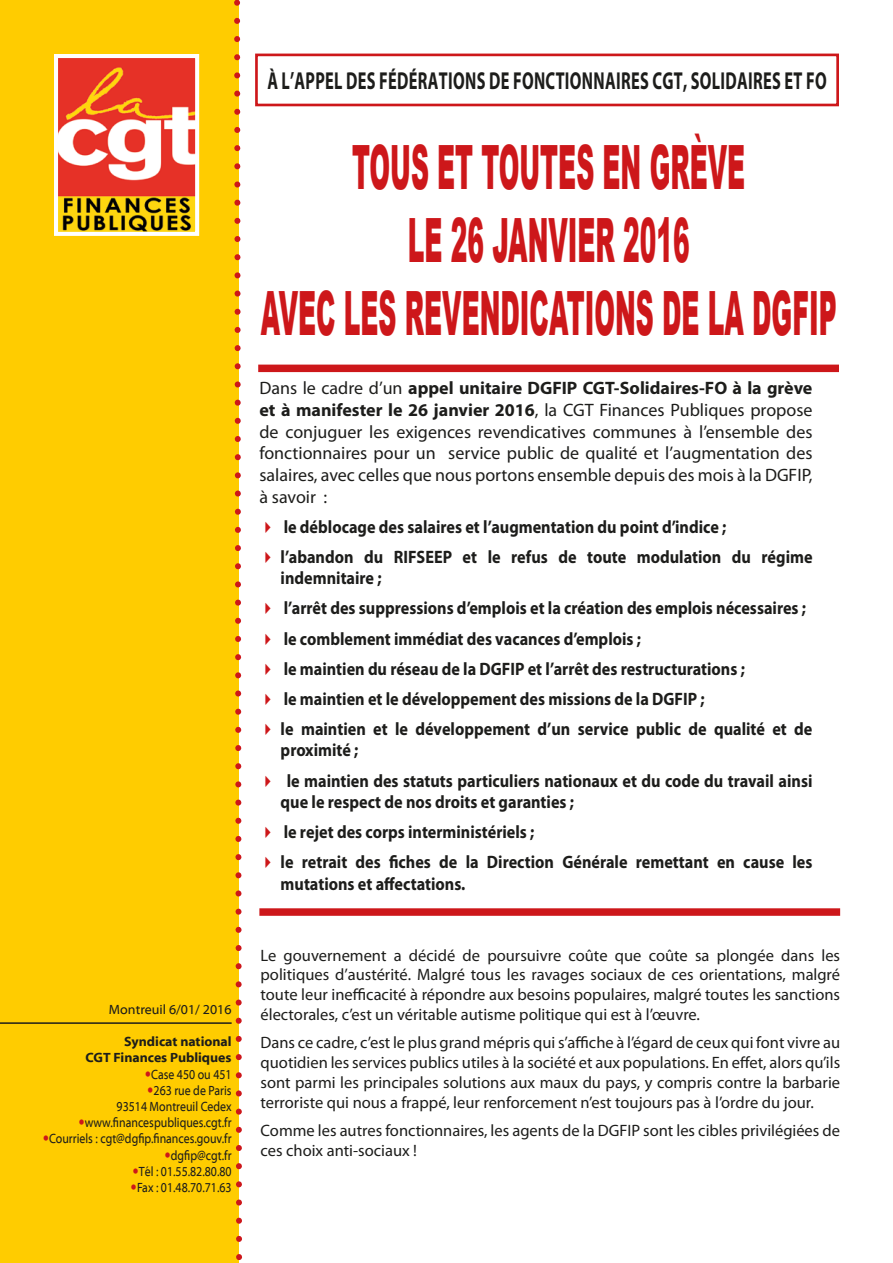
<style>
.page{position:relative;width:893px;height:1263px;background:#fff}
.page>*{position:absolute;margin:0;border:0;box-sizing:border-box;transform-origin:0 0}
.Sous-titre{font:900 61.2px "Arial";color:#cd171a;scale:.41 1}
.t1{font:700 24.6px "Myriad Pro";letter-spacing:.02em;color:#1d1d1b;scale:.66 1}
.t2{font:700 18px/21.6px "Myriad Pro";color:#1d1d1b;scale:.9 1}
.t3{font:18px/21.6px "Myriad Pro";color:#1d1d1b;text-align:justify}
.t4{font:16.5px/19.8px "Myriad Pro";color:#1d1d1b;text-align:justify}
.t5{font:13.5px "Myriad Web Pro";color:#1d1d1b;scale:.85 1}
.t6{font:700 13.5px "Myriad Web Pro";color:#1d1d1b}
.t7{font:13.5px "Myriad Web Pro";color:#1d1d1b}
.s1{font-weight:700}
.s2{color:#cd171a}
</style>
<div class="page">
<div style="left:0;top:0;width:238px;height:1263px;background:#fc0"></div>
<svg style="left:234px;top:0;width:8px;height:1263px"></svg>
<img style="left:59px;top:59px;width:135px;height:172px">
<div style="left:54px;top:54px;width:145px;height:182px;border:4px solid #fff"></div>
<hr style="left:0;top:1022px;width:232px;height:2px;background:#1d1d1b">
<div style="left:255px;top:54px;width:584px;height:52px;border:3px solid #cd171a"></div>
<div style="left:259px;top:908px;width:581px;height:8px;background:#cd171a"></div>
<div style="left:258px;top:365px;width:581px;height:7px;background:#cd171a"></div>
<p class="t7" style="left:109px;top:1002px;width:124px">Montreuil 6/01/ 2016</p>
<p class="t6" style="left:124px;top:1034px;width:109px">Syndicat national</p>
<p class="t6" style="left:86px;top:1050px;width:147px">CGT Finances Publiques</p>
<p class="t5" style="left:151px;top:1067px;width:96px">Case 450 ou 451</p>
<p class="t5" style="left:154px;top:1083px;width:93px">263 rue de Paris</p>
<p class="t5" style="left:117px;top:1099px;width:137px">93514 Montreuil Cedex</p>
<p class="t5" style="left:85px;top:1115px;width:174px">www.financespubliques.cgt.fr</p>
<p class="t5" style="left:49px;top:1132px;width:216px">Courriels : cgt@dgfip.finances.gouv.fr</p>
<p class="t5" style="left:171px;top:1148px;width:73px">dgfip@cgt.fr</p>
<p class="t5" style="left:139px;top:1164px;width:111px">Tél : 01.55.82.80.80</p>
<p class="t5" style="left:137px;top:1180px;width:113px">Fax : 01.48.70.71.63</p>
<p class="t1" style="left:267px;top:65px;width:849px">À L’APPEL DES FÉDÉRATIONS DE FONCTIONNAIRES CGT, SOLIDAIRES ET FO</p>
<p class="Sous-titre" style="left:352px;top:122px;width:960px">TOUS ET TOUTES EN GRÈVE</p>
<p class="Sous-titre" style="left:408px;top:196px;width:689px">LE 26 JANVIER 2016</p>
<p class="Sous-titre" style="left:261px;top:269px;width:1406px">AVEC LES REVENDICATIONS DE LA DGFIP</p>
<p class="t3" style="left:259px;top:377px;width:555px">Dans le cadre d’un <span class="s1">appel unitaire DGFIP CGT-Solidaires-FO à la grève et à manifester le 26 janvier 2016</span>, la CGT Finances Publiques propose de conjuguer les exigences revendicatives communes à l’ensemble des fonctionnaires pour un service public de qualité et l’augmentation des salaires, avec celles que nous portons ensemble depuis des mois à la DGFIP, à savoir :</p>
<p class="t2" style="left:259px;top:515px;width:520px"><span class="s2">✔</span> le déblocage des salaires et l’augmentation du point d’indice ;</p>
<p class="t2" style="left:281px;top:545px;width:592px;text-indent:-21px"><span class="s2">✔</span> l’abandon du RIFSEEP et le refus de toute modulation du régime indemnitaire ;</p>
<p class="t2" style="left:259px;top:597px;width:609px"><span class="s2">✔</span> l’arrêt des suppressions d’emplois et la création des emplois nécessaires ;</p>
<p class="t2" style="left:259px;top:627px;width:426px"><span class="s2">✔</span> le comblement immédiat des vacances d’emplois ;</p>
<p class="t2" style="left:259px;top:657px;width:541px"><span class="s2">✔</span> le maintien du réseau de la DGFIP et l’arrêt des restructurations ;</p>
<p class="t2" style="left:259px;top:687px;width:496px"><span class="s2">✔</span> le maintien et le développement des missions de la DGFIP ;</p>
<p class="t2" style="left:281px;top:717px;width:592px;text-indent:-21px"><span class="s2">✔</span> le maintien et le développement d’un service public de qualité et de proximité ;</p>
<p class="t2" style="left:281px;top:769px;width:592px;text-indent:-21px"><span class="s2">✔</span> le maintien des statuts particuliers nationaux et du code du travail ainsi que le respect de nos droits et garanties ;</p>
<p class="t2" style="left:259px;top:821px;width:307px"><span class="s2">✔</span> le rejet des corps interministériels ;</p>
<p class="t2" style="left:281px;top:851px;width:592px;text-indent:-21px"><span class="s2">✔</span> le retrait des fiches de la Direction Générale remettant en cause les mutations et affectations.</p>
<p class="t4" style="left:261px;top:945px;width:581px">Le gouvernement a décidé de poursuivre coûte que coûte sa plongée dans les politiques d’austérité. Malgré tous les ravages sociaux de ces orientations, malgré toute leur inefficacité à répondre aux besoins populaires, malgré toutes les sanctions électorales, c’est un véritable autisme politique qui est à l’œuvre.</p>
<p class="t4" style="left:261px;top:1033px;width:581px">Dans ce cadre, c’est le plus grand mépris qui s’affiche à l’égard de ceux qui font vivre au quotidien les services publics utiles à la société et aux populations. En effet, alors qu’ils sont parmi les principales solutions aux maux du pays, y compris contre la barbarie terroriste qui nous a frappé, leur renforcement n’est toujours pas à l’ordre du jour.</p>
<p class="t4" style="left:261px;top:1120px;width:581px">Comme les autres fonctionnaires, les agents de la DGFIP sont les cibles privilégiées de ces choix anti-sociaux !</p>
</div>
